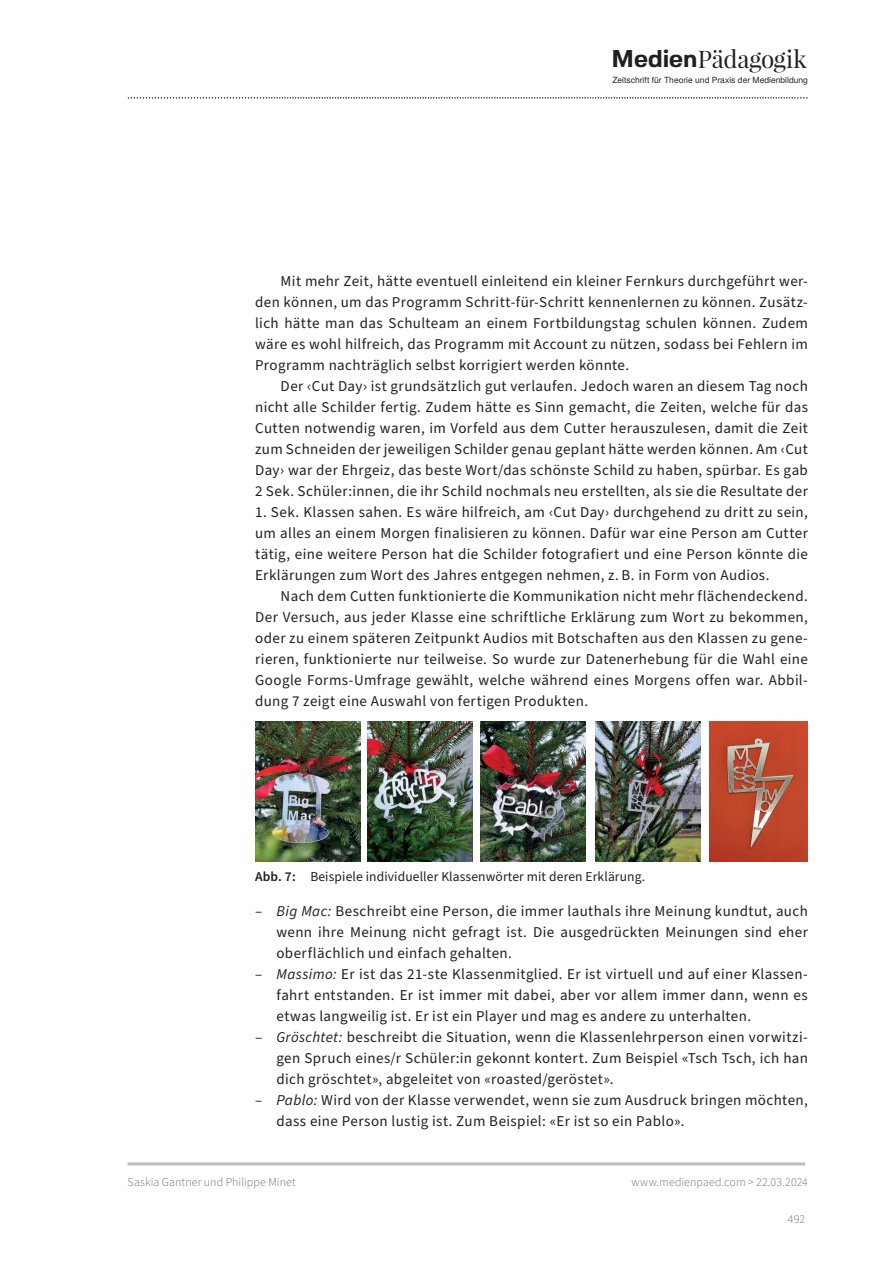
<style>
.page{position:relative;width:893px;height:1263px;background:#fff}
.page>*{position:absolute;margin:0;border:0;box-sizing:border-box;transform-origin:0 0}
.t1{font:24.3px "Playfair Display";letter-spacing:-.015em;color:#231f20}
.mp-text{font:15px/21px "Source Sans Pro";letter-spacing:.025em;color:#231f20;text-align:justify}
.mp-Abbildungen_Legenden{font:13.5px "Source Sans Pro";letter-spacing:.01em;color:#231f20}
.t2{font:300 12px "Source Sans Pro";letter-spacing:.005em;color:#6c6d70}
.t3{font:8.55px "Te X Gyre Heros";color:#231f20}
.s1{font-family:"Fivo Sans";font-weight:700}
.s2{font-weight:600}
.s3{font-style:italic}
</style>
<div class="page">
<hr style="left:128px;top:1162px;width:677px;height:3px;background:#bcbdc0">
<svg style="left:128px;top:97px;width:679px;height:2px"></svg>
<img style="left:255px;top:721px;width:105px;height:141px">
<img style="left:709px;top:721px;width:99px;height:141px">
<img style="left:595px;top:722px;width:105px;height:140px">
<img style="left:480px;top:721px;width:106px;height:141px">
<img style="left:367px;top:721px;width:105px;height:141px">
<h1 class="t1" style="left:611px;top:43px;width:197px"><span class="s1">Medien</span>Pädagogik</h1>
<p class="t3" style="left:612px;top:73px;width:197px">Zeitschrift für Theorie und Praxis der Medienbildung</p>
<p class="mp-text" style="left:255px;top:271px;width:554px;text-indent:26px">Mit mehr Zeit, hätte eventuell einleitend ein kleiner Fernkurs durchgeführt wer&shy;den können, um das Programm Schritt-für-Schritt kennenlernen zu können. Zusätz&shy;lich hätte man das Schulteam an einem Fortbildungstag schulen können. Zudem wäre es wohl hilfreich, das Programm mit Account zu nützen, sodass bei Fehlern im Programm nachträglich selbst korrigiert werden könnte.</p>
<p class="mp-text" style="left:255px;top:376px;width:554px;text-indent:26px">Der ‹Cut Day› ist grundsätzlich gut verlaufen. Jedoch waren an diesem Tag noch nicht alle Schilder fertig. Zudem hätte es Sinn gemacht, die Zeiten, welche für das Cutten notwendig waren, im Vorfeld aus dem Cutter herauszulesen, damit die Zeit zum Schneiden der jeweiligen Schilder genau geplant hätte werden können. Am ‹Cut Day› war der Ehrgeiz, das beste Wort/das schönste Schild zu haben, spürbar. Es gab 2 Sek. Schüler:innen, die ihr Schild nochmals neu erstellten, als sie die Resultate der</p>
<p class="mp-text" style="left:255px;top:502px;width:554px">1. Sek. Klassen sahen. Es wäre hilfreich, am ‹Cut Day› durchgehend zu dritt zu sein, um alles an einem Morgen finalisieren zu können. Dafür war eine Person am Cutter tätig, eine weitere Person hat die Schilder fotografiert und eine Person könnte die Erklärungen zum Wort des Jahres entgegen nehmen, z. B. in Form von Audios.</p>
<p class="mp-text" style="left:255px;top:586px;width:554px;text-indent:26px">Nach dem Cutten funktionierte die Kommunikation nicht mehr flächendeckend.<br>Der Versuch, aus jeder Klasse eine schriftliche Erklärung zum Wort zu bekommen, oder zu einem späteren Zeitpunkt Audios mit Botschaften aus den Klassen zu gene&shy;rieren, funktionierte nur teilweise. So wurde zur Datenerhebung für die Wahl eine Google Forms-Umfrage gewählt, welche während eines Morgens offen war. Abbil&shy;dung 7 zeigt eine Auswahl von fertigen Produkten.</p>
<p class="mp-Abbildungen_Legenden" style="left:255px;top:868px;width:391px"><span class="s2">Abb. 7:</span> Beispiele individueller Klassenwörter mit deren Erklärung.</p>
<p class="mp-text" style="left:276px;top:901px;width:533px;text-indent:-21px">– <span class="s3">Big Mac:</span> Beschreibt eine Person, die immer lauthals ihre Meinung kundtut, auch wenn ihre Meinung nicht gefragt ist. Die ausgedrückten Meinungen sind eher oberflächlich und einfach gehalten.</p>
<p class="mp-text" style="left:276px;top:964px;width:533px;text-indent:-21px">– <span class="s3">Massimo:</span> Er ist das 21-ste Klassenmitglied. Er ist virtuell und auf einer Klassen&shy;fahrt entstanden. Er ist immer mit dabei, aber vor allem immer dann, wenn es etwas langweilig ist. Er ist ein Player und mag es andere zu unterhalten.</p>
<p class="mp-text" style="left:276px;top:1027px;width:533px;text-indent:-21px">– <span class="s3">Gröschtet:</span> beschreibt die Situation, wenn die Klassenlehrperson einen vorwitzi&shy;gen Spruch eines/r Schüler:in gekonnt kontert. Zum Beispiel «Tsch Tsch, ich han dich gröschtet», abgeleitet von «roasted/geröstet».</p>
<p class="mp-text" style="left:276px;top:1090px;width:533px;text-indent:-21px">– <span class="s3">Pablo:</span> Wird von der Klasse verwendet, wenn sie zum Ausdruck bringen möchten, dass eine Person lustig ist. Zum Beispiel: «Er ist so ein Pablo».</p>
<p class="t2" style="left:128px;top:1174px;width:170px">Saskia Gantner und Philippe Minet</p>
<p class="t2" style="left:631px;top:1174px;width:178px">www.medienpaed.com &gt; 22.03.2024</p>
<p class="t2" style="left:788px;top:1211px;width:19px">492</p>
</div>
